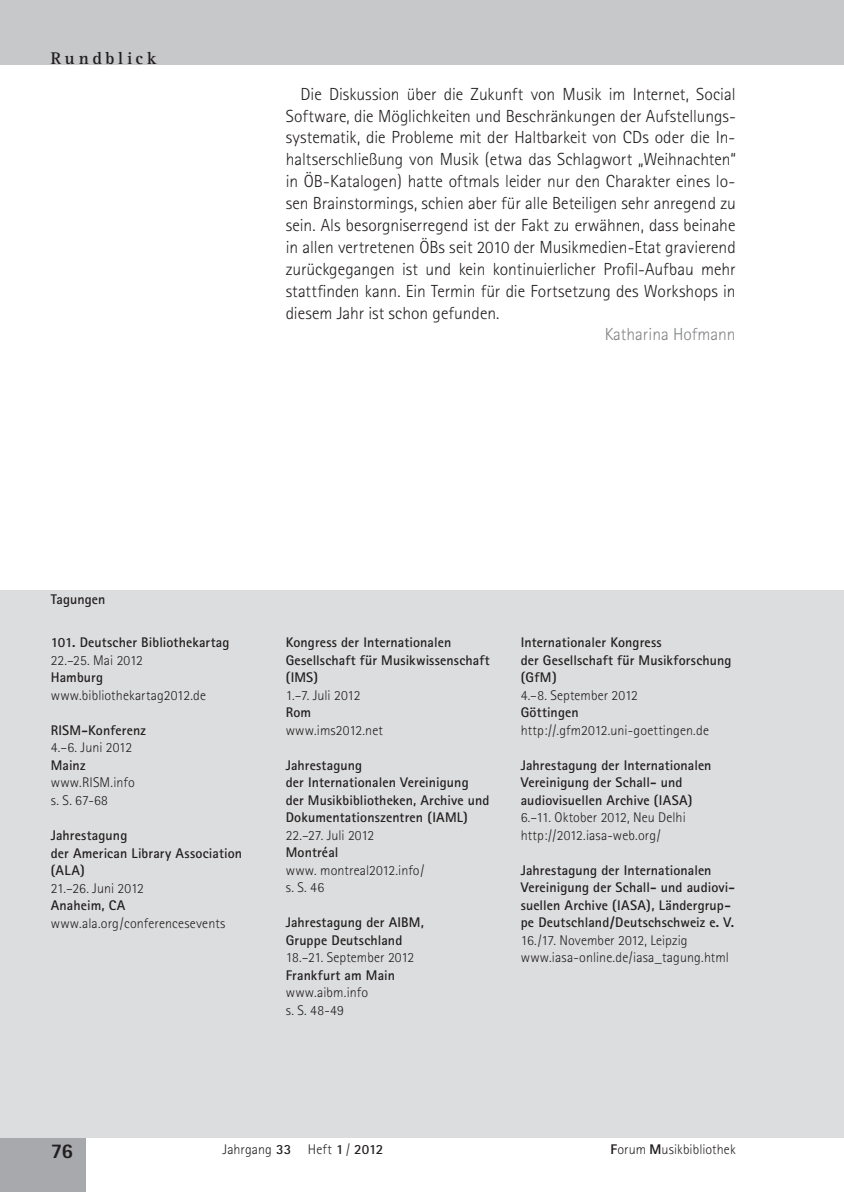
<style>
.page{position:relative;width:844px;height:1192px;background:#fff}
.page>*{position:absolute;margin:0;border:0;box-sizing:border-box;transform-origin:0 0}
.t1{font:800 21px "Rotis Sans Serif";color:#231f20}
.t2{font:300 17.5px/21.9px "Rotis Sans Serif";color:#231f20;text-align:justify}
.t3{font:300 17.5px "Rotis Sans Serif";color:#808285}
.t4{font:700 17.5px "Rotis Serif";letter-spacing:.215em;color:#231f20}
.t5{font:700 14px/17.5px "Rotis Sans Serif";letter-spacing:.005em;color:#231f20}
.t6{font:300 14px/17.5px "Rotis Sans Serif";letter-spacing:.005em;color:#231f20}
.s1{font-weight:700}
.s2{font-weight:800}
</style>
<div class="page">
<div style="left:0;top:0;width:843px;height:64px;background:#c6c8ca"></div>
<div style="left:0;top:1137px;width:85px;height:54px;background:#a7a9ac"></div>
<div style="left:0;top:589px;width:843px;height:548px;background:#dcddde"></div>
<p class="t4" style="left:51px;top:52px;width:107px">Rundblick</p>
<p class="t2" style="left:286px;top:85px;width:451px;text-indent:15px">Die Diskussion über die Zukunft von Musik im Internet, Social Software, die Möglichkeiten und Beschränkungen der Aufstellungs&shy;systematik, die Probleme mit der Haltbarkeit von CDs oder die In&shy;haltserschließung von Musik (etwa das Schlagwort „Weihnachten“ in ÖB-Katalogen) hatte oftmals leider nur den Charakter eines lo&shy;sen Brainstormings, schien aber für alle Beteiligen sehr anregend zu sein. Als besorgniserregend ist der Fakt zu erwähnen, dass beinahe in allen vertretenen ÖBs seit 2010 der Musikmedien-Etat gravierend zurückgegangen ist und kein kontinuierlicher Profil-Aufbau mehr stattfinden kann. Ein Termin für die Fortsetzung des Workshops in diesem Jahr ist schon gefunden.</p>
<p class="t3" style="left:604px;top:328px;width:132px">Katharina Hofmann</p>
<p class="t5" style="left:51px;top:592px;width:56px">Tagungen</p>
<p class="t5" style="left:51px;top:635px;width:180px">101. Deutscher Bibliothekartag</p>
<p class="t6" style="left:51px;top:652px;width:94px">22.–25. Mai 2012</p>
<p class="t5" style="left:51px;top:670px;width:54px">Hamburg</p>
<p class="t6" style="left:51px;top:687px;width:157px">www.bibliothekartag2012.de</p>
<p class="t5" style="left:51px;top:722px;width:97px">RISM-Konferenz</p>
<p class="t6" style="left:51px;top:740px;width:83px">4.–6. Juni 2012</p>
<p class="t5" style="left:51px;top:757px;width:36px">Mainz</p>
<p class="t6" style="left:51px;top:775px;width:85px">www.RISM.info s. S. 67-68</p>
<p class="t5" style="left:51px;top:827px;width:193px">Jahrestagung<br>der American Library Association (ALA)</p>
<p class="t6" style="left:51px;top:880px;width:95px">21.–26. Juni 2012</p>
<p class="t5" style="left:51px;top:897px;width:76px">Anaheim, CA</p>
<p class="t6" style="left:51px;top:915px;width:176px">www.ala.org/conferencesevents</p>
<p class="t5" style="left:286px;top:635px;width:205px">Kongress der Internationalen<br>Gesellschaft für Musikwissenschaft (IMS)</p>
<p class="t6" style="left:286px;top:687px;width:76px">1.–7. Juli 2012</p>
<p class="t5" style="left:286px;top:705px;width:27px">Rom</p>
<p class="t6" style="left:286px;top:722px;width:99px">www.ims2012.net</p>
<p class="t5" style="left:286px;top:757px;width:205px">Jahrestagung<br>der Internationalen Vereinigung der Musikbibliotheken, Archive und<br>Dokumentationszentren (IAML)</p>
<p class="t6" style="left:286px;top:827px;width:90px">22.–27. Juli 2012</p>
<p class="t5" style="left:286px;top:845px;width:54px">Montréal</p>
<p class="t6" style="left:286px;top:862px;width:140px">www. montreal2012.info/ s. S. 46</p>
<p class="t5" style="left:286px;top:915px;width:140px">Jahrestagung der AIBM,<br>Gruppe Deutschland</p>
<p class="t6" style="left:286px;top:950px;width:130px">18.–21. September 2012</p>
<p class="t5" style="left:286px;top:967px;width:111px">Frankfurt am Main</p>
<p class="t6" style="left:286px;top:985px;width:84px">www.aibm.info s. S. 48-49</p>
<p class="t5" style="left:520px;top:635px;width:212px">Internationaler Kongress<br>der Gesellschaft für Musikforschung (GfM)</p>
<p class="t6" style="left:520px;top:687px;width:119px">4.–8. September 2012</p>
<p class="t5" style="left:520px;top:705px;width:60px">Göttingen</p>
<p class="t6" style="left:520px;top:722px;width:190px">http://.gfm2012.uni-goettingen.de</p>
<p class="t5" style="left:520px;top:757px;width:192px">Jahrestagung der Internationalen<br>Vereinigung der Schall- und audiovisuellen Archive (IASA)</p>
<p class="t6" style="left:520px;top:810px;width:166px">6.–11. Oktober 2012, Neu Delhi http://2012.iasa-web.org/</p>
<p class="t5" style="left:520px;top:862px;width:216px">Jahrestagung der Internationalen Vereinigung der Schall- und audiovi&shy;suellen Archive (IASA), Ländergrup&shy;pe Deutschland/Deutschschweiz e. V.</p>
<p class="t6" style="left:520px;top:932px;width:210px">16./17. November 2012, Leipzig www.iasa-online.de/iasa_tagung.html</p>
<h1 class="t1" style="left:51px;top:1143px;width:24px">76</h1>
<p class="t6" style="left:222px;top:1141px;width:162px">Jahrgang <span class="s1">33</span> Heft <span class="s1">1</span> / <span class="s1">2012</span></p>
<p class="t6" style="left:610px;top:1141px;width:127px"><span class="s2">F</span>orum <span class="s2">M</span>usikbibliothek</p>
</div>
